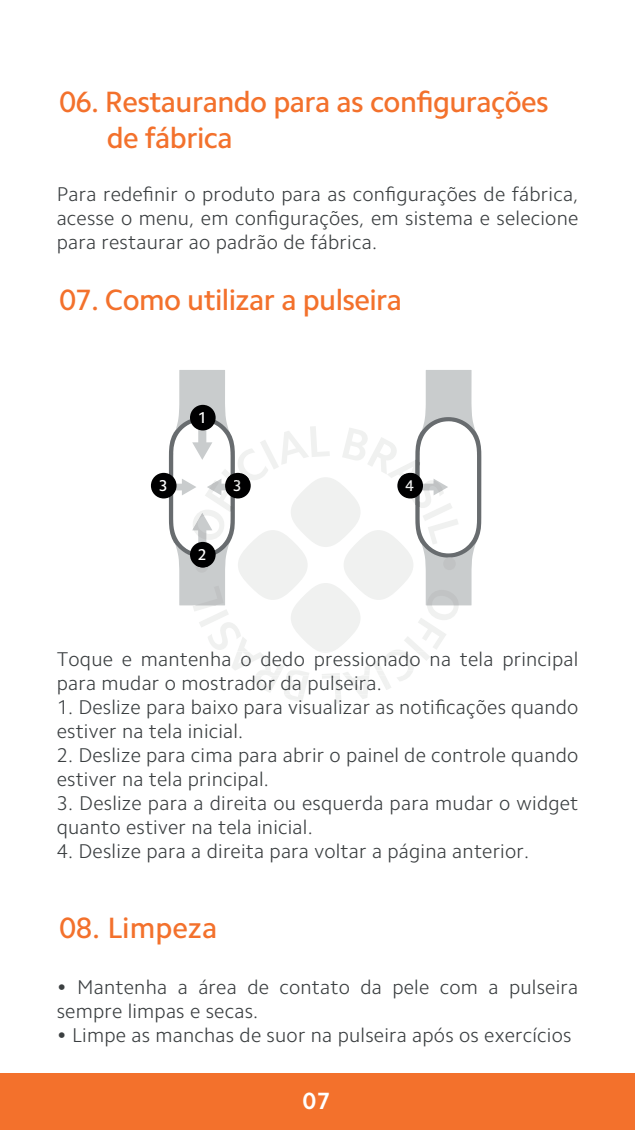
<style>
.page{position:relative;width:635px;height:1130px;background:#fff}
.page>*{position:absolute;margin:0;border:0;box-sizing:border-box;transform-origin:0 0}
.t1{font:500 29.6px/35.2px "Camphor Pro";letter-spacing:-.02em;color:#f3712c}
.t2{font:500 29.6px "Camphor Pro";color:#f3712c}
.t3{font:700 23.6px "Camphor Pro";color:#fff}
.t4{font:300 20px/24px "Camphor Pro";letter-spacing:.01em;color:#3b3f41}
.t5{font:300 20px/24px "Camphor Pro";letter-spacing:.01em;color:#373b3d}
.t6{font:500 15.6px "Camphor Pro";color:#fff}
.t7{font:500 15.6px "Camphor Pro";color:#f0f1f0}
</style>
<div class="page">
<div style="left:0;top:1073px;width:635px;height:56px;background:#f3712c"></div>
<div style="left:151px;top:473px;width:26px;height:25px;background:#000001;border-radius:50%"></div>
<svg style="left:169px;top:370px;width:312px;height:333px"></svg>
<h1 class="t1" style="left:107px;top:85px;width:443px;text-indent:-47px">06. Restaurando para as configurações de fábrica</h1>
<p class="t4" style="left:57px;top:182px;width:523px;text-align:justify">Para redefinir o produto para as configurações de fábrica, acesse o menu, em configurações, em sistema e selecione para restaurar ao padrão de fábrica.</p>
<h1 class="t1" style="left:59px;top:282px;width:344px">07. Como utilizar a pulseira</h1>
<p class="t6" style="left:198px;top:408px;width:10px">1</p>
<p class="t6" style="left:159px;top:476px;width:10px">3</p>
<p class="t6" style="left:233px;top:476px;width:10px">3</p>
<p class="t6" style="left:405px;top:476px;width:10px">4</p>
<p class="t7" style="left:198px;top:545px;width:10px">2</p>
<p class="t5" style="left:57px;top:647px;width:523px">Toque e mantenha o dedo pressionado na tela principal para mudar o mostrador da pulseira.</p>
<p class="t5" style="left:57px;top:695px;width:523px">1. Deslize para baixo para visualizar as notificações quando</p>
<p class="t4" style="left:57px;top:719px;width:188px">estiver na tela inicial.</p>
<p class="t4" style="left:57px;top:743px;width:523px">2. Deslize para cima para abrir o painel de controle quando estiver na tela principal.</p>
<p class="t4" style="left:57px;top:791px;width:523px">3. Deslize para a direita ou esquerda para mudar o widget quanto estiver na tela inicial.</p>
<p class="t4" style="left:57px;top:839px;width:474px">4. Deslize para a direita para voltar a página anterior.</p>
<h1 class="t2" style="left:59px;top:910px;width:159px">08. Limpeza</h1>
<p class="t4" style="left:57px;top:974px;width:523px">• Mantenha a área de contato da pele com a pulseira sempre limpas e secas.</p>
<p class="t4" style="left:57px;top:1022px;width:516px">• Limpe as manchas de suor na pulseira após os exercícios</p>
<p class="t3" style="left:303px;top:1087px;width:29px">07</p>
</div>
